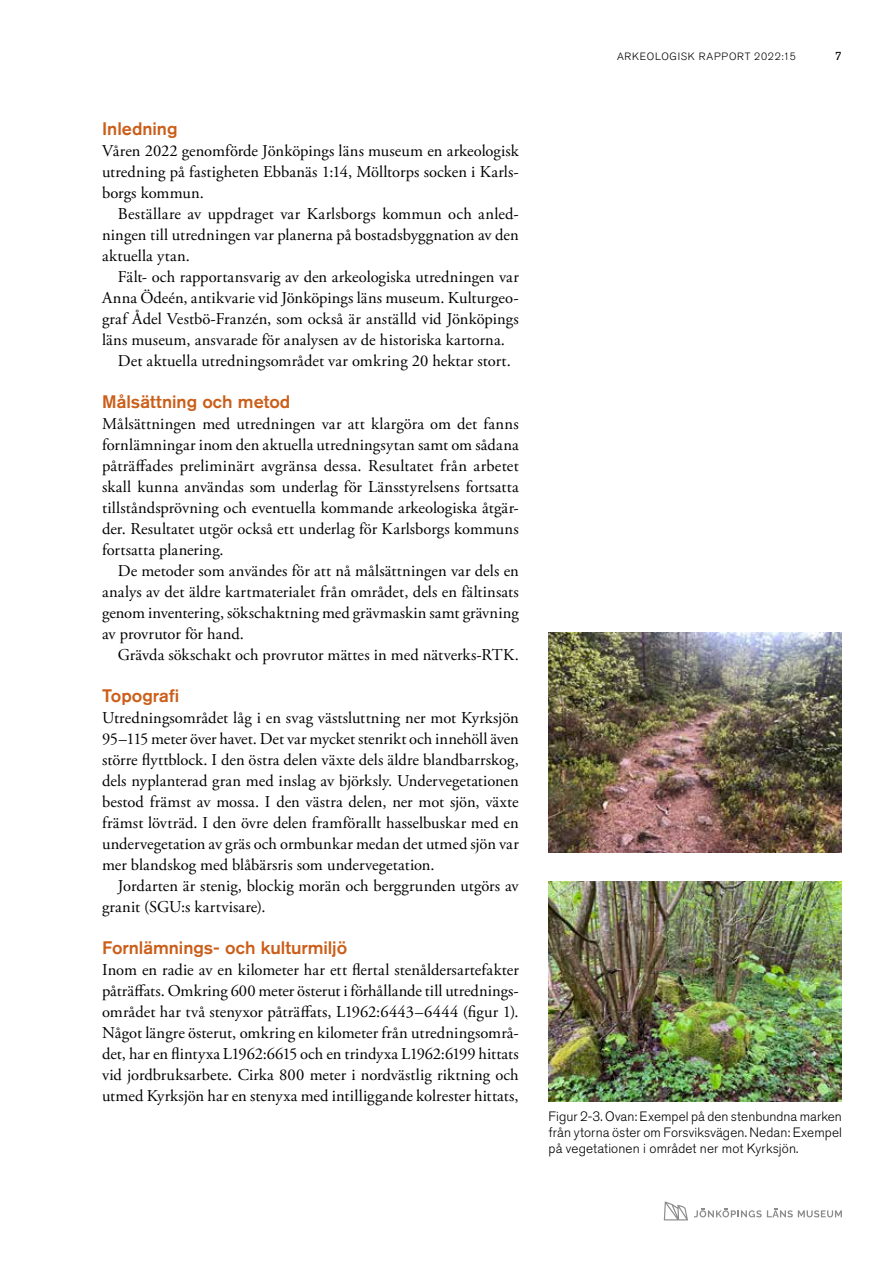
<style>
.page{position:relative;width:893px;height:1263px;background:#fff}
.page>*{position:absolute;margin:0;border:0;box-sizing:border-box;transform-origin:0 0}
.Rubrik_1{font:500 18px "Akzidenz Grotesk Std";color:#cb5e19}
.Brödtext{font:16.5px/21px "Adobe Garamond Pro";letter-spacing:.005em;color:#000;text-align:justify}
.Brödtext_indrag{font:16.5px/21px "Adobe Garamond Pro";letter-spacing:.005em;color:#000;text-align:justify}
.Bildtext{font:13.5px/15.8px "Akzidenz Grotesk Std Light 2";letter-spacing:.01em;color:#000;text-align:justify}
.t1{font:12px "Akzidenz Grotesk Std";color:#000}
.t2{font:300 10.5px "Akzidenz Grotesk Std";letter-spacing:.07em;color:#000}
</style>
<div class="page">
<svg style="left:664px;top:1201px;width:24px;height:19px"></svg>
<svg style="left:694px;top:1208px;width:148px;height:9px"></svg>
<img style="left:549px;top:881px;width:293px;height:220px">
<img style="left:549px;top:632px;width:293px;height:221px">
<p class="Rubrik_1" style="left:102px;top:117px;width:77px">Inledning</p>
<p class="Brödtext" style="left:102px;top:140px;width:418px">Våren 2022 genomförde Jönköpings läns museum en arkeologisk utredning på fastigheten Ebbanäs 1:14, Mölltorps socken i Karls&shy;borgs kommun.</p>
<p class="Brödtext_indrag" style="left:102px;top:203px;width:418px;text-indent:16px">Beställare av uppdraget var Karlsborgs kommun och anled&shy;ningen till utredningen var planerna på bostadsbyggnation av den aktuella ytan.</p>
<p class="Brödtext_indrag" style="left:102px;top:266px;width:418px;text-indent:16px">Fält- och rapportansvarig av den arkeologiska utredningen var Anna Ödeén, antikvarie vid Jönköpings läns museum. Kulturgeo&shy;graf Ådel Vestbö-Franzén, som också är anställd vid Jönköpings läns museum, ansvarade för analysen av de historiska kartorna.</p>
<p class="Brödtext_indrag" style="left:118px;top:350px;width:394px">Det aktuella utredningsområdet var omkring 20 hektar stort.</p>
<p class="Rubrik_1" style="left:102px;top:390px;width:190px">Målsättning och metod</p>
<p class="Brödtext" style="left:102px;top:413px;width:418px">Målsättningen med utredningen var att klargöra om det fanns fornlämningar inom den aktuella utredningsytan samt om sådana påträffades preliminärt avgränsa dessa. Resultatet från arbetet skall kunna användas som underlag för Länsstyrelsens fortsatta tillståndsprövning och eventuella kommande arkeologiska åtgär&shy;der. Resultatet utgör också ett underlag för Karlsborgs kommuns fortsatta planering.</p>
<p class="Brödtext_indrag" style="left:102px;top:560px;width:418px;text-indent:16px">De metoder som användes för att nå målsättningen var dels en analys av det äldre kartmaterialet från området, dels en fältinsats genom inventering, sökschaktning med grävmaskin samt grävning av provrutor för hand.</p>
<p class="Brödtext_indrag" style="left:118px;top:644px;width:402px">Grävda sökschakt och provrutor mättes in med nätverks-RTK.</p>
<p class="Rubrik_1" style="left:102px;top:684px;width:79px">Topografi</p>
<p class="Brödtext" style="left:102px;top:707px;width:418px">Utredningsområdet låg i en svag västsluttning ner mot Kyrksjön 95–115 meter över havet. Det var mycket stenrikt och innehöll även större flyttblock. I den östra delen växte dels äldre blandbarrskog, dels nyplanterad gran med inslag av björksly. Undervegetationen bestod främst av mossa. I den västra delen, ner mot sjön, växte främst lövträd. I den övre delen framförallt hasselbuskar med en undervegetation av gräs och ormbunkar medan det utmed sjön var mer blandskog med blåbärsris som undervegetation.</p>
<p class="Brödtext_indrag" style="left:102px;top:875px;width:418px;text-indent:16px">Jordarten är stenig, blockig morän och berggrunden utgörs av granit (SGU:s kartvisare).</p>
<p class="Rubrik_1" style="left:102px;top:936px;width:247px">Fornlämnings- och kulturmiljö</p>
<p class="Brödtext" style="left:102px;top:959px;width:418px">Inom en radie av en kilometer har ett flertal stenåldersartefakter påträffats. Omkring 600 meter österut i förhållande till utrednings&shy;området har två stenyxor påträffats, L1962:6443–6444 (figur 1).<br>Något längre österut, omkring en kilometer från utredningsområ&shy;det, har en flintyxa L1962:6615 och en trindyxa L1962:6199 hittats vid jordbruksarbete. Cirka 800 meter i nordvästlig riktning och utmed Kyrksjön har en stenyxa med intilliggande kolrester hittats,</p>
<p class="t2" style="left:617px;top:50px;width:180px">ARKEOLOGISK RAPPORT 2022:15</p>
<p class="t1" style="left:835px;top:49px;width:8px">7</p>
<p class="Bildtext" style="left:549px;top:1109px;width:295px">Figur 2-3. Ovan: Exempel på den stenbundna marken från ytorna öster om Forsviksvägen. Nedan: Exempel på vegetationen i området ner mot Kyrksjön.</p>
</div>
